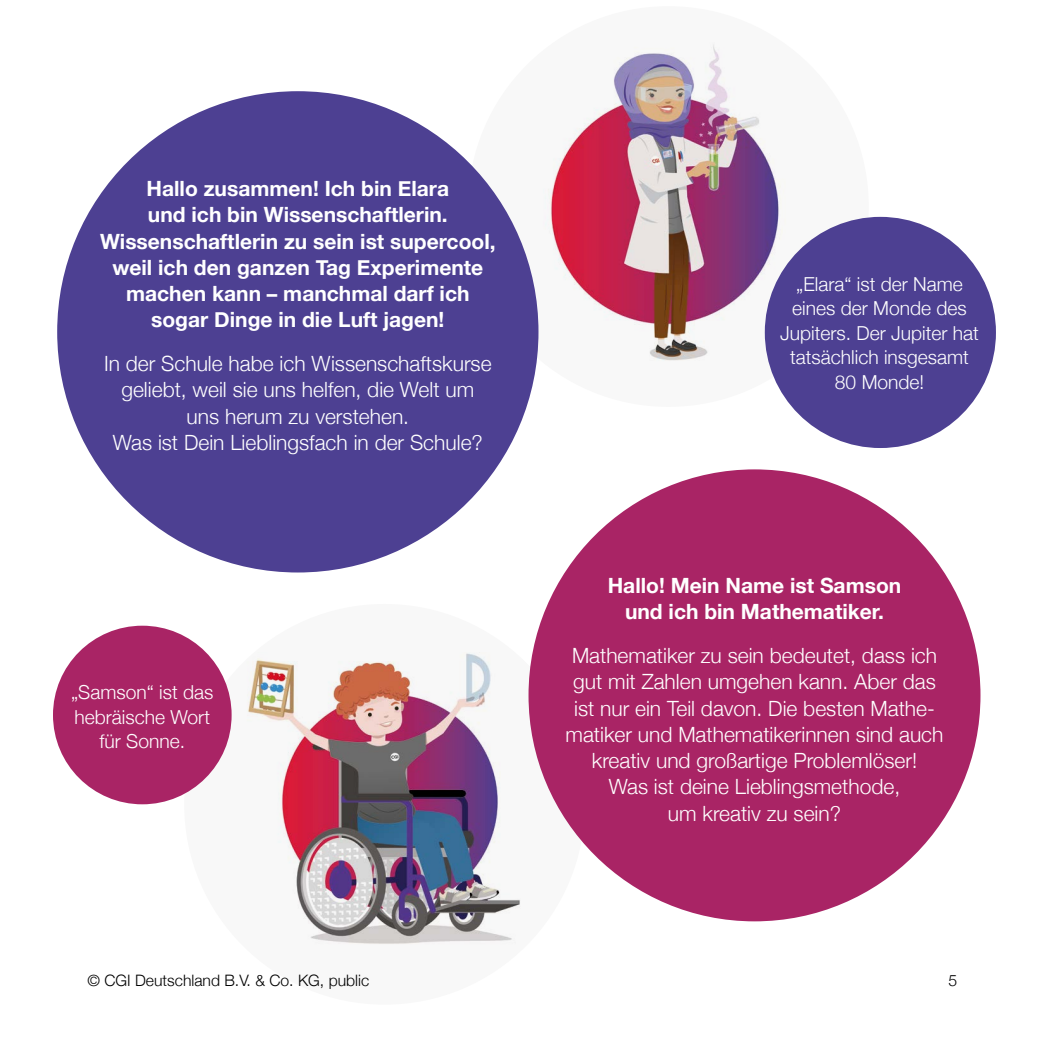
<style>
.page{position:relative;width:1042px;height:1042px;background:#fff}
.page>*{position:absolute;margin:0;border:0;box-sizing:border-box;transform-origin:0 0}
.t1{font:300 21px/26.2px "Helvetica Neue";color:#fff;text-align:center}
.t2{font:700 21px/26.2px "Helvetica Neue";color:#fff;text-align:center}
.t3{font:300 19.25px/24.5px "Helvetica Neue";color:#fff;text-align:center}
.t4{font:300 15.75px "Helvetica Neue";color:#000}
.t5{font:300 15.75px "Helvetica Neue";color:#020203}
</style>
<div class="page">
<div style="left:184px;top:604px;width:401px;height:400px;background:#f8f8f8;border-radius:50%"></div>
<div style="left:468px;top:6px;width:401px;height:401px;background:#f8f8f8;border-radius:50%"></div>
<div style="left:53px;top:626px;width:179px;height:178px;background:#a92465;border-radius:50%"></div>
<div style="left:765px;top:217px;width:231px;height:231px;background:#4d4092;border-radius:50%"></div>
<div style="left:57px;top:91px;width:481px;height:481px;background:#4d4092;border-radius:50%"></div>
<div style="left:528px;top:469px;width:452px;height:452px;background:#a92465;border-radius:50%"></div>
<img style="left:513px;top:45px;width:310px;height:328px">
<img style="left:248px;top:653px;width:283px;height:291px">
<p class="t2" style="left:100px;top:176px;width:397px">Hallo zusammen! Ich bin Elara<br>und ich bin Wissenschaftlerin.<br>Wissenschaftlerin zu sein ist supercool, weil ich den ganzen Tag Experimente machen kann – manchmal darf ich sogar Dinge in die Luft jagen!</p>
<p class="t1" style="left:104px;top:349px;width:389px">In der Schule habe ich Wissenschaftskurse geliebt, weil sie uns helfen, die Welt um uns herum zu verstehen.<br>Was ist Dein Lieblingsfach in der Schule?</p>
<p class="t3" style="left:71px;top:678px;width:144px">„Samson“ ist das hebräische Wort für Sonne.</p>
<p class="t4" style="left:88px;top:967px;width:283px">© CGI Deutschland B.V. &amp; Co. KG, public</p>
<p class="t3" style="left:780px;top:270px;width:200px">„Elara“ ist der Name eines der Monde des<br>Jupiters. Der Jupiter hat tatsächlich insgesamt<br>80 Monde!</p>
<p class="t2" style="left:608px;top:573px;width:295px">Hallo! Mein Name ist Samson und ich bin Mathematiker.</p>
<p class="t1" style="left:565px;top:641px;width:379px">Mathematiker zu sein bedeutet, dass ich gut mit Zahlen umgehen kann. Aber das ist nur ein Teil davon. Die besten Mathe&shy;matiker und Mathematikerinnen sind auch kreativ und großartige Problemlöser!<br>Was ist deine Lieblingsmethode,<br>um kreativ zu sein?</p>
<p class="t5" style="left:948px;top:967px;width:10px">5</p>
</div>
